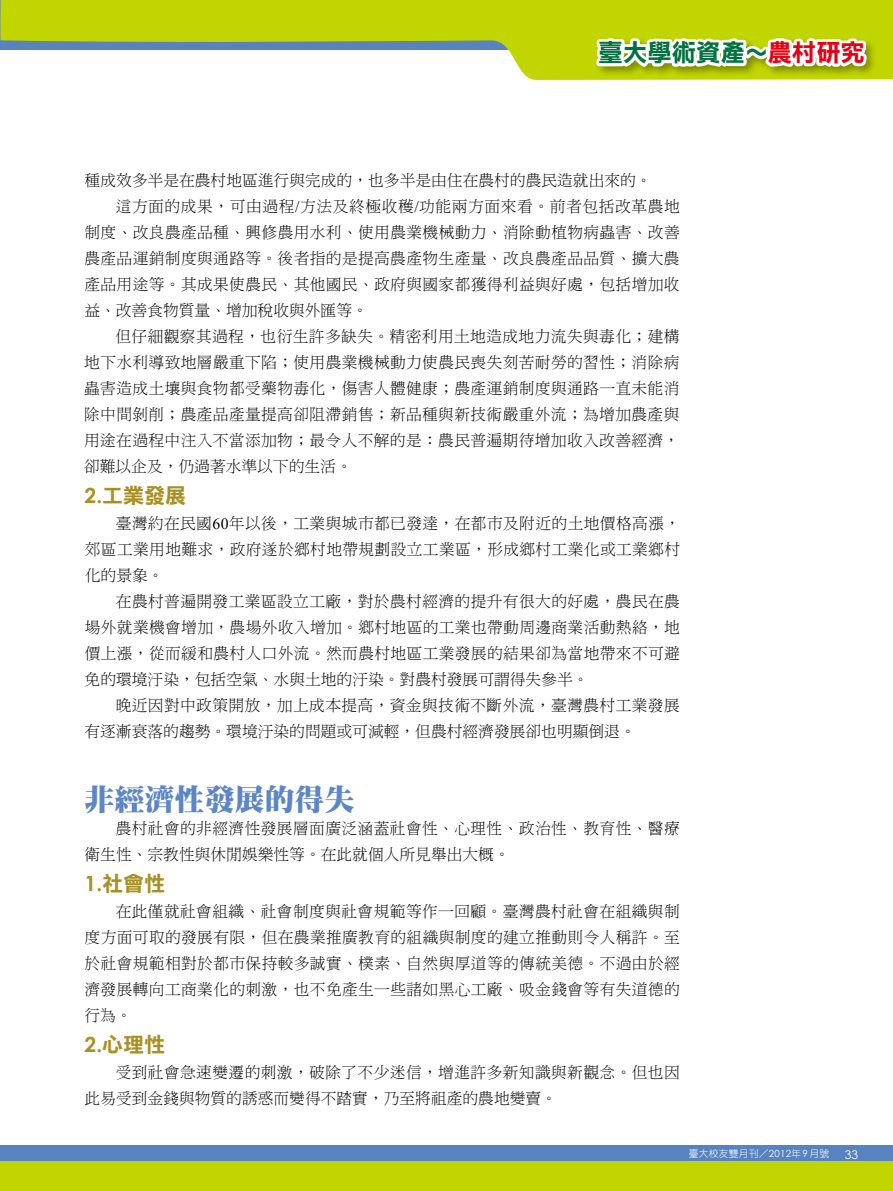
<style>
.page{position:relative;width:893px;height:1191px;background:#fff}
.page>*{position:absolute;margin:0;border:0;box-sizing:border-box;transform-origin:0 0}
.t1{font:30px "DF Ming Std W12";color:#5c86c5}
.t2{font:24.3px "DF Li Hei Std W7";letter-spacing:.005em;color:#00713f}
.t3{font:21px "DF Li Hei Std W7";color:#aa8f22}
.t4{font:15.75px/26.1px "DF Ming Std W3";letter-spacing:.02em;color:#000;text-align:justify}
.t5{font:15.75px/26.1px "DF Ming Std W3";color:#000}
.t6{font:12px "Century Gothic";color:#fff}
.t7{font:9.75px "DF Yuan Std W3";letter-spacing:.025em;color:#fff}
.s1{color:#e60012}
.s2{font-family:"Times New Roman"}
.s3{font-family:"Century Gothic";font-weight:700}
.s4{font-family:"Century Gothic"}
</style>
<div class="page">
<div style="left:1px;top:1145px;width:892px;height:46px;background:#5883c1"></div>
<svg style="left:0;top:0;width:893px;height:80px;fill:#c1d600"></svg>
<div style="left:1px;top:1161px;width:892px;height:30px;background:#c1d600"></div>
<div style="left:594px;top:36px;width:284px;height:42px;background:#000;opacity:.35"></div>
<svg style="left:589px;top:23px;width:281px;height:57px"></svg>
<h2 class="t2" style="left:599px;top:39px;width:268px">臺大學術資產～<span class="s1">農村研究</span></h2>
<p class="t5" style="left:85px;top:167px;width:568px">種成效多半是在農村地區進行與完成的，也多半是由住在農村的農民造就出來的。</p>
<p class="t4" style="left:116px;top:193px;width:566px">這方面的成果，可由過程<span class="s2">/</span>方法及終極收穫<span class="s2">/</span>功能兩方面來看。前者包括改革農地</p>
<p class="t4" style="left:85px;top:219px;width:597px">制度、改良農產品種、興修農用水利、使用農業機械動力、消除動植物病蟲害、改善</p>
<p class="t4" style="left:84px;top:245px;width:597px">農產品運銷制度與通路等。後者指的是提高農產物生產量、改良農產品品質、擴大農</p>
<p class="t4" style="left:84px;top:271px;width:597px">產品用途等。其成果使農民、其他國民、政府與國家都獲得利益與好處，包括增加收</p>
<p class="t5" style="left:84px;top:297px;width:285px">益、改善食物質量、增加稅收與外匯等。</p>
<p class="t4" style="left:115px;top:323px;width:566px">但仔細觀察其過程，也衍生許多缺失。精密利用土地造成地力流失與毒化；建構</p>
<p class="t4" style="left:84px;top:349px;width:597px">地下水利導致地層嚴重下陷；使用農業機械動力使農民喪失刻苦耐勞的習性；消除病</p>
<p class="t4" style="left:84px;top:375px;width:597px">蟲害造成土壤與食物都受藥物毒化，傷害人體健康；農產運銷制度與通路一直未能消</p>
<p class="t4" style="left:84px;top:401px;width:597px">除中間剝削；農產品產量提高卻阻滯銷售；新品種與新技術嚴重外流；為增加農產與</p>
<p class="t4" style="left:84px;top:427px;width:597px">用途在過程中注入不當添加物；最令人不解的是：農民普遍期待增加收入改善經濟，</p>
<p class="t5" style="left:84px;top:453px;width:270px">卻難以企及，仍過著水準以下的生活。</p>
<h3 class="t3" style="left:85px;top:484px;width:103px"><span class="s3">2.</span>工業發展</h3>
<p class="t4" style="left:85px;top:510px;width:597px;text-indent:31px">臺灣約在民國<span class="s2">60</span>年以後，工業與城市都已發達，在都市及附近的土地價格高漲，郊區工業用地難求，政府遂於鄉村地帶規劃設立工業區，形成鄉村工業化或工業鄉村化的景象。</p>
<p class="t4" style="left:85px;top:588px;width:597px;text-indent:31px">在農村普遍開發工業區設立工廠，對於農村經濟的提升有很大的好處，農民在農場外就業機會增加，農場外收入增加。鄉村地區的工業也帶動周邊商業活動熱絡，地價上漲，從而緩和農村人口外流。然而農村地區工業發展的結果卻為當地帶來不可避免的環境汙染，包括空氣、水與土地的汙染。對農村發展可謂得失參半。</p>
<p class="t5" style="left:84px;top:692px;width:597px;text-indent:31px">晚近因對中政策開放，加上成本提高，資金與技術不斷外流，臺灣農村工業發展有逐漸衰落的趨勢。環境汙染的問題或可減輕，但農村經濟發展卻也明顯倒退。</p>
<h1 class="t1" style="left:85px;top:783px;width:271px">非經濟性發展的得失</h1>
<p class="t4" style="left:85px;top:815px;width:597px;text-indent:31px">農村社會的非經濟性發展層面廣泛涵蓋社會性、心理性、政治性、教育性、醫療衛生性、宗教性與休閒娛樂性等。在此就個人所見舉出大概。</p>
<h3 class="t3" style="left:85px;top:872px;width:82px"><span class="s3">1.</span>社會性</h3>
<p class="t4" style="left:84px;top:898px;width:597px;text-indent:31px">在此僅就社會組織、社會制度與社會規範等作一回顧。臺灣農村社會在組織與制度方面可取的發展有限，但在農業推廣教育的組織與制度的建立推動則令人稱許。至於社會規範相對於都市保持較多誠實、樸素、自然與厚道等的傳統美德。不過由於經濟發展轉向工商業化的刺激，也不免產生一些諸如黑心工廠、吸金錢會等有失道德的行為。</p>
<h3 class="t3" style="left:85px;top:1032px;width:82px"><span class="s3">2.</span>心理性</h3>
<p class="t4" style="left:85px;top:1058px;width:597px;text-indent:31px">受到社會急速變遷的刺激，破除了不少迷信，增進許多新知識與新觀念。但也因此易受到金錢與物質的誘惑而變得不踏實，乃至將祖產的農地變賣。</p>
<p class="t7" style="left:689px;top:1148px;width:142px">臺大校友雙月刊／<span class="s4">2012</span>年<span class="s4">9</span>月號</p>
<p class="t6" style="left:845px;top:1146px;width:15px">33</p>
</div>
